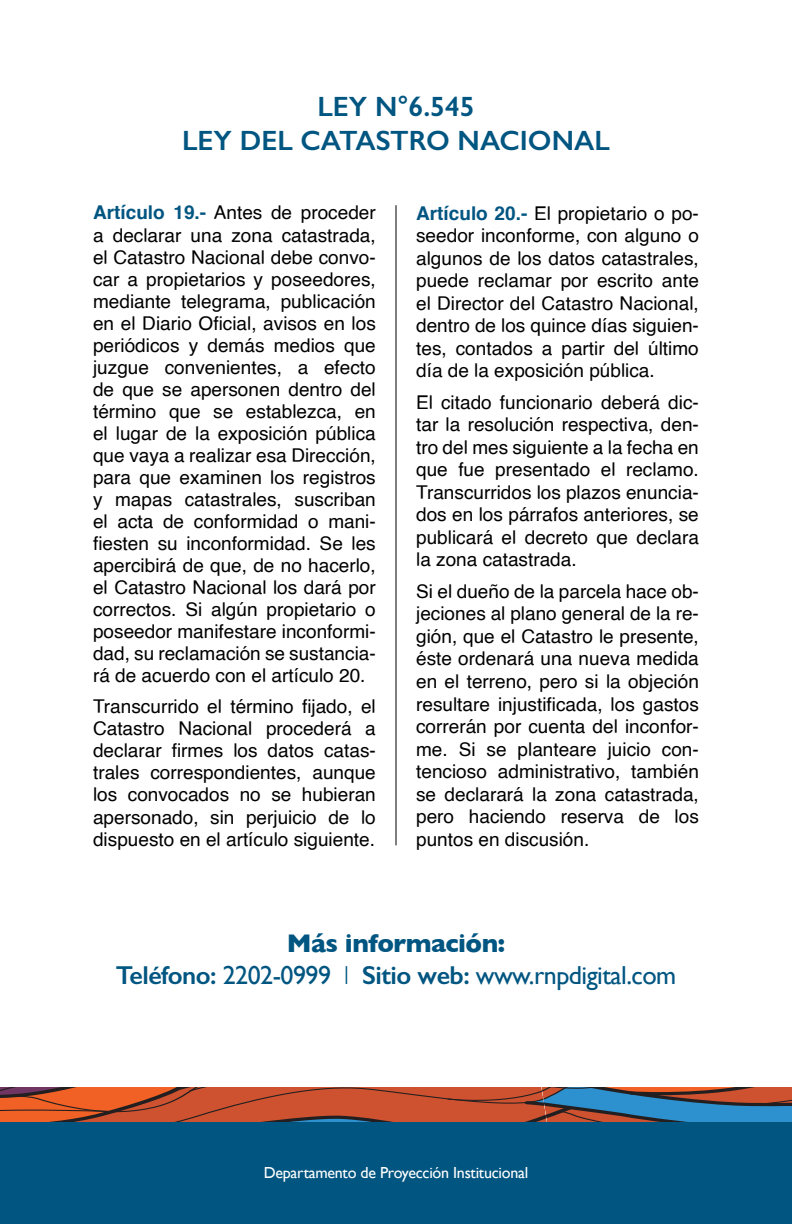
<style>
.page{position:relative;width:792px;height:1224px;background:#fff}
.page>*{position:absolute;margin:0;border:0;box-sizing:border-box;transform-origin:0 0}
.t1{font:600 28px/33.6px "Gill Sans";color:#005581;text-align:center}
.t2{font:26px/31.2px "Gill Sans";letter-spacing:-.02em;color:#005581;text-align:center}
.t3{font:19px/22px "Helvetica";color:#000;text-align:justify}
.t4{font:16px "Gill Sans";letter-spacing:-.015em;color:#fff}
.s1{font-weight:700;color:#005581}
.s2{font-weight:700}
.s3{font-weight:600}
.s4{font-weight:300}
</style>
<div class="page">
<svg style="left:0;top:1087px;width:792px;height:35px;background:#a25746"></svg>
<div style="left:0;top:1122px;width:792px;height:102px;background:#005581"></div>
<hr style="left:396px;top:205px;width:1px;height:640px;background:#000">
<h1 class="t1" style="left:182px;top:90px;width:429px">LEY N°6.545<br>LEY DEL CATASTRO NACIONAL</h1>
<p class="t3" style="left:93px;top:202px;width:284px"><span class="s1">Artículo 19.-</span> Antes de proceder a declarar una zona catastrada, el Catastro Nacional debe convo&shy;car a propietarios y poseedores, mediante telegrama, publicación en el Diario Oficial, avisos en los periódicos y demás medios que juzgue convenientes, a efecto de que se apersonen dentro del término que se establezca, en el lugar de la exposición pública que vaya a realizar esa Dirección, para que examinen los registros y mapas catastrales, suscriban el acta de conformidad o mani&shy;fiesten su inconformidad. Se les apercibirá de que, de no hacerlo, el Catastro Nacional los dará por correctos. Si algún propietario o poseedor manifestare inconformi&shy;dad, su reclamación se sustancia&shy;rá de acuerdo con el artículo 20.</p>
<p class="t3" style="left:93px;top:696px;width:284px">Transcurrido el término fijado, el Catastro Nacional procederá a declarar firmes los datos catas&shy;trales correspondientes, aunque los convocados no se hubieran apersonado, sin perjuicio de lo dispuesto en el artículo siguiente.</p>
<p class="t3" style="left:416px;top:202px;width:284px;line-height:22.6px"><span class="s1">Artículo 20.-</span> El propietario o po&shy;seedor inconforme, con alguno o algunos de los datos catastrales, puede reclamar por escrito ante el Director del Catastro Nacional, dentro de los quince días siguien&shy;tes, contados a partir del último día de la exposición pública.</p>
<p class="t3" style="left:416px;top:391px;width:284px;line-height:22.6px">El citado funcionario deberá dic&shy;tar la resolución respectiva, den&shy;tro del mes siguiente a la fecha en que fue presentado el reclamo.<br>Transcurridos los plazos enuncia&shy;dos en los párrafos anteriores, se publicará el decreto que declara la zona catastrada.</p>
<p class="t3" style="left:416px;top:581px;width:284px;line-height:22.6px">Si el dueño de la parcela hace ob&shy;jeciones al plano general de la re&shy;gión, que el Catastro le presente, éste ordenará una nueva medida en el terreno, pero si la objeción resultare injustificada, los gastos correrán por cuenta del inconfor&shy;me. Si se planteare juicio con&shy;tencioso administrativo, también se declarará la zona catastrada, pero haciendo reserva de los puntos en discusión.</p>
<h2 class="t2" style="left:116px;top:928px;width:562px"><span class="s2">Más información:<br></span><span class="s3">Teléfono:</span> 2202-0999 <span class="s4">I</span> <span class="s3">Sitio web:</span> www.rnpdigital.com</h2>
<p class="t4" style="left:264px;top:1163px;width:266px">Departamento de Proyección Institucional</p>
</div>
